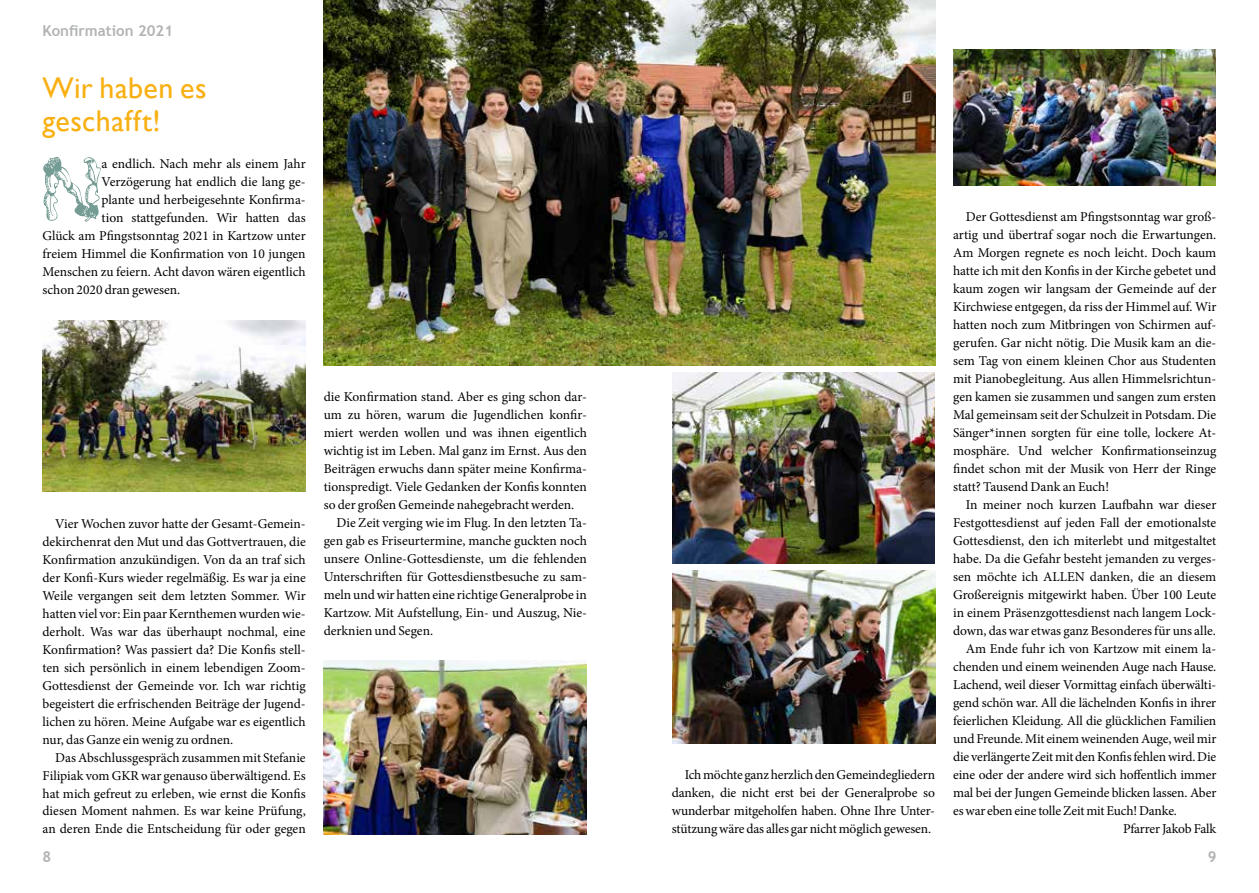
<style>
.page{position:relative;width:1259px;height:893px;background:#fff}
.page>*{position:absolute;margin:0;border:0;box-sizing:border-box;transform-origin:0 0}
.t1{font:73.35px "Autumn Gifts";color:#759c94}
.t2{font:30px/33px "Gill Sans";letter-spacing:.015em;color:#f8b012}
.t3{font:700 15px "Trebuchet MS";color:#b1b3b4}
.t4{font:13.5px/18px "Minion Pro";letter-spacing:-.005em;color:#000;text-align:justify}
</style>
<div class="page">
<img style="left:324px;top:0;width:611px;height:366px">
<img style="left:43px;top:321px;width:262px;height:171px">
<img style="left:953px;top:49px;width:262px;height:137px">
<img style="left:672px;top:372px;width:263px;height:192px">
<img style="left:324px;top:661px;width:262px;height:173px">
<img style="left:672px;top:570px;width:263px;height:174px">
<p class="t3" style="left:43px;top:21px;width:132px">Konfirmation 2021</p>
<h2 class="t2" style="left:43px;top:71px;width:166px">Wir haben es geschafft!</h2>
<h1 class="t1" style="left:43px;top:151px;width:61px">N</h1>
<p class="t4" style="left:102px;top:154px;width:206px">a endlich. Nach mehr als einem Jahr</p>
<p class="t4" style="left:102px;top:172px;width:206px">Verzögerung hat endlich die lang ge-</p>
<p class="t4" style="left:102px;top:190px;width:206px">plante und herbeigesehnte Konfirma-</p>
<p class="t4" style="left:102px;top:208px;width:206px">tion stattgefunden. Wir hatten das</p>
<p class="t4" style="left:43px;top:226px;width:265px">Glück am Pfingstsonntag 2021 in Kartzow unter</p>
<p class="t4" style="left:43px;top:244px;width:265px">freiem Himmel die Konfirmation von 10 jungen</p>
<p class="t4" style="left:43px;top:262px;width:265px">Menschen zu feiern. Acht davon wären eigentlich</p>
<p class="t4" style="left:43px;top:280px;width:139px">schon 2020 dran gewesen.</p>
<p class="t4" style="left:43px;top:514px;width:265px;text-indent:13px">Vier Wochen zuvor hatte der Gesamt-Gemein&shy;dekirchenrat den Mut und das Gottvertrauen, die Konfirmation anzukündigen. Von da an traf sich der Konfi-Kurs wieder regelmäßig. Es war ja eine Weile vergangen seit dem letzten Sommer. Wir hatten viel vor: Ein paar Kernthemen wurden wie&shy;derholt. Was war das überhaupt nochmal, eine Konfirmation? Was passiert da? Die Konfis stell&shy;ten sich persönlich in einem lebendigen Zoom-Gottesdienst der Gemeinde vor. Ich war richtig begeistert die erfrischenden Beiträge der Jugend&shy;lichen zu hören. Meine Aufgabe war es eigentlich nur, das Ganze ein wenig zu ordnen.</p>
<p class="t4" style="left:43px;top:748px;width:265px;text-indent:13px">Das Abschlussgespräch zusammen mit Stefanie Filipiak vom GKR war genauso überwältigend. Es hat mich gefreut zu erleben, wie ernst die Konfis diesen Moment nahmen. Es war keine Prüfung, an deren Ende die Entscheidung für oder gegen</p>
<p class="t4" style="left:324px;top:388px;width:265px">die Konfirmation stand. Aber es ging schon dar-</p>
<p class="t4" style="left:324px;top:406px;width:265px">um zu hören, warum die Jugendlichen konfir-</p>
<p class="t4" style="left:324px;top:424px;width:265px">miert werden wollen und was ihnen eigentlich</p>
<p class="t4" style="left:324px;top:442px;width:265px">wichtig ist im Leben. Mal ganz im Ernst. Aus den</p>
<p class="t4" style="left:324px;top:460px;width:265px">Beiträgen erwuchs dann später meine Konfirma-</p>
<p class="t4" style="left:324px;top:478px;width:265px">tionspredigt. Viele Gedanken der Konfis konnten</p>
<p class="t4" style="left:324px;top:496px;width:252px">so der großen Gemeinde nahegebracht werden.</p>
<p class="t4" style="left:336px;top:514px;width:252px">Die Zeit verging wie im Flug. In den letzten Ta-</p>
<p class="t4" style="left:324px;top:532px;width:265px">gen gab es Friseurtermine, manche guckten noch</p>
<p class="t4" style="left:324px;top:550px;width:265px">unsere Online-Gottesdienste, um die fehlenden</p>
<p class="t4" style="left:324px;top:568px;width:265px">Unterschriften für Gottesdienstbesuche zu sam-</p>
<p class="t4" style="left:324px;top:586px;width:265px">meln und wir hatten eine richtige Generalprobe in</p>
<p class="t4" style="left:324px;top:604px;width:265px">Kartzow. Mit Aufstellung, Ein- und Auszug, Nie-</p>
<p class="t4" style="left:324px;top:622px;width:111px">derknien und Segen.</p>
<p class="t4" style="left:672px;top:766px;width:265px;text-indent:13px">Ich möchte ganz herzlich den Gemeindegliedern danken, die nicht erst bei der Generalprobe so wunderbar mitgeholfen haben. Ohne Ihre Unter&shy;stützung wäre das alles gar nicht möglich gewesen.</p>
<p class="t4" style="left:953px;top:208px;width:265px;text-indent:13px">Der Gottesdienst am Pfingstsonntag war groß&shy;artig und übertraf sogar noch die Erwartungen.<br>Am Morgen regnete es noch leicht. Doch kaum hatte ich mit den Konfis in der Kirche gebetet und kaum zogen wir langsam der Gemeinde auf der Kirchwiese entgegen, da riss der Himmel auf. Wir hatten noch zum Mitbringen von Schirmen auf&shy;gerufen. Gar nicht nötig. Die Musik kam an die&shy;sem Tag von einem kleinen Chor aus Studenten mit Pianobegleitung. Aus allen Himmelsrichtun&shy;gen kamen sie zusammen und sangen zum ersten Mal gemeinsam seit der Schulzeit in Potsdam. Die Sänger*innen sorgten für eine tolle, lockere At&shy;mosphäre. Und welcher Konfirmationseinzug findet schon mit der Musik von Herr der Ringe statt? Tausend Dank an Euch!</p>
<p class="t4" style="left:966px;top:496px;width:252px">In meiner noch kurzen Laufbahn war dieser</p>
<p class="t4" style="left:953px;top:514px;width:265px">Festgottesdienst auf jeden Fall der emotionalste</p>
<p class="t4" style="left:953px;top:532px;width:265px">Gottesdienst, den ich miterlebt und mitgestaltet</p>
<p class="t4" style="left:953px;top:550px;width:265px">habe. Da die Gefahr besteht jemanden zu verges-</p>
<p class="t4" style="left:953px;top:568px;width:265px">sen möchte ich ALLEN danken, die an diesem</p>
<p class="t4" style="left:953px;top:586px;width:265px">Großereignis mitgewirkt haben. Über 100 Leute</p>
<p class="t4" style="left:953px;top:604px;width:265px">in einem Präsenzgottesdienst nach langem Lock-</p>
<p class="t4" style="left:953px;top:622px;width:264px">down, das war etwas ganz Besonderes für uns alle.</p>
<p class="t4" style="left:966px;top:640px;width:252px">Am Ende fuhr ich von Kartzow mit einem la-</p>
<p class="t4" style="left:953px;top:658px;width:265px">chenden und einem weinenden Auge nach Hause.</p>
<p class="t4" style="left:953px;top:676px;width:265px">Lachend, weil dieser Vormittag einfach überwälti-</p>
<p class="t4" style="left:953px;top:694px;width:265px">gend schön war. All die lächelnden Konfis in ihrer</p>
<p class="t4" style="left:953px;top:712px;width:265px">feierlichen Kleidung. All die glücklichen Familien</p>
<p class="t4" style="left:953px;top:730px;width:265px">und Freunde. Mit einem weinenden Auge, weil mir</p>
<p class="t4" style="left:953px;top:748px;width:265px">die verlängerte Zeit mit den Konfis fehlen wird. Die</p>
<p class="t4" style="left:953px;top:766px;width:265px">eine oder der andere wird sich hoffentlich immer</p>
<p class="t4" style="left:953px;top:784px;width:265px">mal bei der Jungen Gemeinde blicken lassen. Aber</p>
<p class="t4" style="left:953px;top:802px;width:225px">es war eben eine tolle Zeit mit Euch! Danke.</p>
<p class="t4" style="left:1123px;top:820px;width:95px">Pfarrer Jakob Falk</p>
<p class="t3" style="left:43px;top:847px;width:10px">8</p>
<p class="t3" style="left:1207px;top:847px;width:10px">9</p>
</div>
